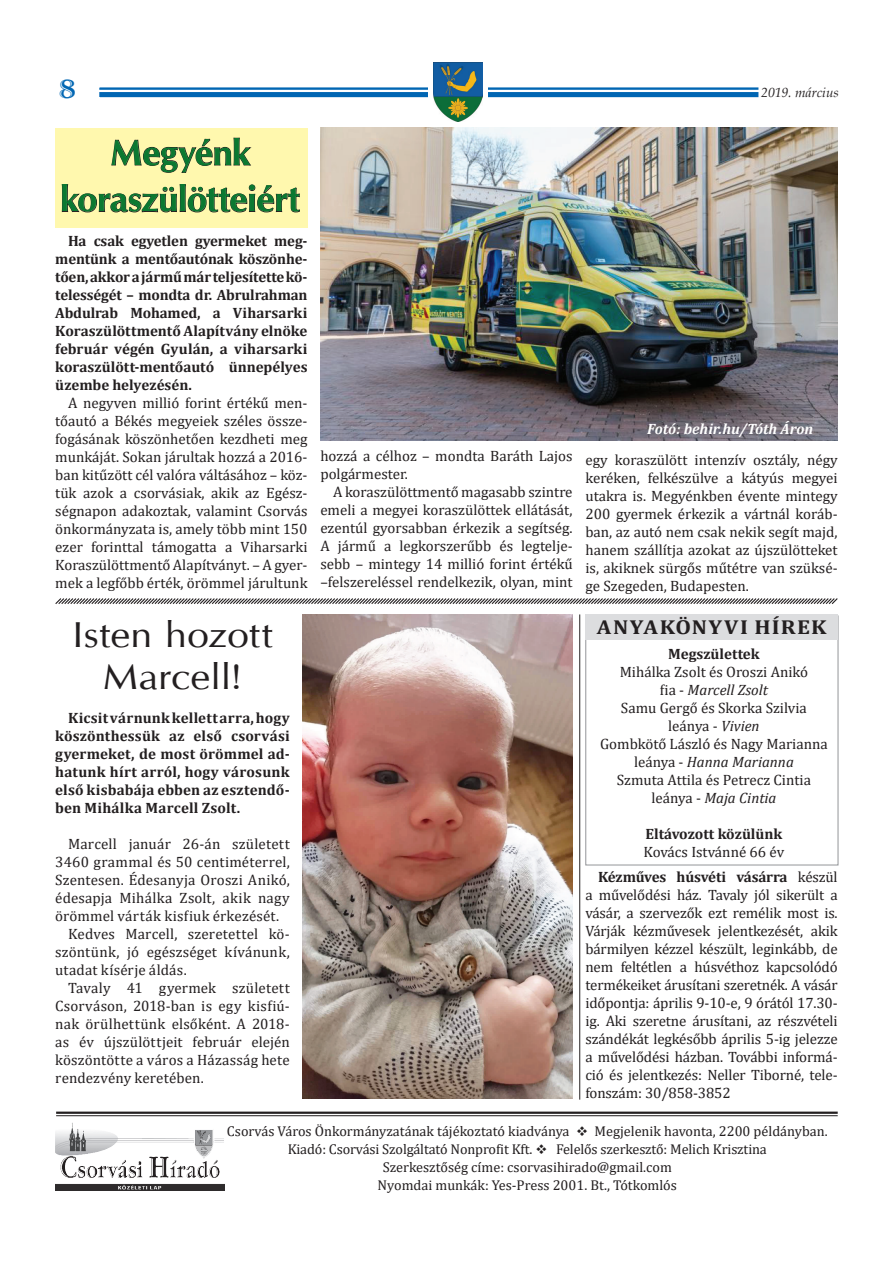
<style>
.page{position:relative;width:893px;height:1263px;background:#fff}
.page>*{position:absolute;margin:0;border:0;box-sizing:border-box;transform-origin:0 0}
.t1{font:700 36px/46.5px "CG Omega";letter-spacing:-.005em;color:#0b7931;text-align:center}
.t2{font:36px/42px "CG Omega";letter-spacing:.005em;color:#231f20;text-align:center;scale:1.1 1}
.t3{font:700 27px "Garamond Handtooled PFL";color:#0166b3}
.t4{font:700 20.25px "Cambria";color:#231f20;scale:1.11 1}
.t5{font:15px/18px "Cambria";color:#231f20;text-align:justify}
.t6{font:700 15px/18px "Cambria";color:#231f20;text-align:justify}
.t7{font:italic 700 15px "Cambria";color:#fff}
.t8{font:14.25px/18px "Cambria";color:#231f20;text-align:center}
.t9{font:italic 13.5px "Book Antiqua";color:#231f20}
.s1{font-style:italic}
.s2{font-weight:700}
</style>
<div class="page">
<svg style="left:99px;top:87px;width:659px;height:11px;fill:#0166b3"></svg>
<hr style="left:79px;top:90px;width:791px;height:2px;background:#fff">
<div style="left:428px;top:67px;width:60px;height:45px;background:#fff"></div>
<img style="left:433px;top:62px;width:49px;height:59px">
<img style="left:55px;top:1122px;width:170px;height:69px">
<hr style="left:56px;top:1111px;width:782px;height:3px;background:#231f20">
<hr style="left:56px;top:1115px;width:782px;height:1px;background:#231f20">
<svg style="left:55px;top:598px;width:783px;height:6px"></svg>
<div style="left:585px;top:615px;width:253px;height:250px;border:1px solid #939598"></div>
<div style="left:585px;top:614px;width:253px;height:26px;background:#dcdddf"></div>
<hr style="left:579px;top:614px;width:1px;height:485px;background:#231f20">
<div style="left:55px;top:128px;width:253px;height:99px;background:#fff8ae"></div>
<img style="left:320px;top:128px;width:518px;height:312px">
<img style="left:303px;top:615px;width:270px;height:484px">
<svg style="left:61px;top:137px;width:239px;height:76px"></svg>
<h2 class="t3" style="left:59px;top:73px;width:18px">8</h2>
<p class="t9" style="left:761px;top:83px;width:79px">2019. március</p>
<h1 class="t1" style="left:61px;top:129px;width:241px">Megyénk koraszülötteiért</h1>
<p class="t6" style="left:55px;top:231px;width:254px;text-indent:13px">Ha csak egyetlen gyermeket meg&shy;mentünk a mentőautónak köszönhe&shy;tően, akkor a jármű már teljesítette kö&shy;telességét – mondta dr. Abrulrahman Abdulrab Mohamed, a Viharsarki Koraszülöttmentő Alapítvány elnöke február végén Gyulán, a viharsarki koraszülött-mentőautó ünnepélyes üzembe helyezésén.</p>
<p class="t5" style="left:55px;top:393px;width:254px;text-indent:13px">A negyven millió forint értékű men&shy;tőautó a Békés megyeiek széles össze&shy;fogásának köszönhetően kezdheti meg munkáját. Sokan járultak hozzá a 2016- ban kitűzött cél valóra váltásához – köz&shy;tük azok a csorvásiak, akik az Egész&shy;ségnapon adakoztak, valamint Csorvás önkormányzata is, amely több mint 150 ezer forinttal támogatta a Viharsarki Koraszülöttmentő Alapítványt. – A gyer&shy;mek a legfőbb érték, örömmel járultunk</p>
<h1 class="t2" style="left:72px;top:614px;width:184px">Isten hozott<br>Marcell!</h1>
<p class="t6" style="left:55px;top:709px;width:236px;text-indent:13px">Kicsit várnunk kellett arra, hogy köszönthessük az első csorvási gyermeket, de most örömmel ad&shy;hatunk hírt arról, hogy városunk első kisbabája ebben az esztendő&shy;ben Mihálka Marcell Zsolt.</p>
<p class="t5" style="left:68px;top:835px;width:223px">Marcell január 26-án született</p>
<p class="t5" style="left:55px;top:853px;width:236px">3460 grammal és 50 centiméterrel,</p>
<p class="t5" style="left:55px;top:871px;width:236px">Szentesen. Édesanyja Oroszi Anikó,</p>
<p class="t5" style="left:55px;top:889px;width:236px">édesapja Mihálka Zsolt, akik nagy</p>
<p class="t5" style="left:55px;top:907px;width:226px">örömmel várták kisfiuk érkezését.</p>
<p class="t5" style="left:68px;top:925px;width:223px">Kedves Marcell, szeretettel kö-</p>
<p class="t5" style="left:55px;top:943px;width:236px">szöntünk, jó egészséget kívánunk,</p>
<p class="t5" style="left:55px;top:961px;width:133px">utadat kísérje áldás.</p>
<p class="t5" style="left:68px;top:979px;width:223px">Tavaly 41 gyermek született</p>
<p class="t5" style="left:55px;top:997px;width:236px">Csorváson, 2018-ban is egy kisfiú-</p>
<p class="t5" style="left:55px;top:1015px;width:236px">nak örülhettünk elsőként. A 2018-</p>
<p class="t5" style="left:55px;top:1033px;width:236px">as év újszülöttjeit február elején</p>
<p class="t5" style="left:55px;top:1051px;width:236px">köszöntötte a város a Házasság hete</p>
<p class="t5" style="left:55px;top:1069px;width:150px">rendezvény keretében.</p>
<p class="t5" style="left:320px;top:447px;width:254px">hozzá a célhoz – mondta Baráth Lajos polgármester.</p>
<p class="t5" style="left:320px;top:483px;width:254px;text-indent:13px">A koraszülöttmentő magasabb szintre emeli a megyei koraszülöttek ellátását, ezentúl gyorsabban érkezik a segítség.<br>A jármű a legkorszerűbb és legtelje&shy;sebb – mintegy 14 millió forint értékű –felszereléssel rendelkezik, olyan, mint</p>
<p class="t7" style="left:647px;top:418px;width:167px">Fotó: behir.hu/Tóth Áron</p>
<p class="t5" style="left:585px;top:450px;width:254px">egy koraszülött intenzív osztály, négy keréken, felkészülve a kátyús megyei utakra is. Megyénkben évente mintegy 200 gyermek érkezik a vártnál koráb&shy;ban, az autó nem csak nekik segít majd, hanem szállítja azokat az újszülötteket is, akiknek sürgős műtétre van szüksé&shy;ge Szegeden, Budapesten.</p>
<h3 class="t4" style="left:597px;top:613px;width:29px">Anyakönyvi</h3>
<h3 class="t4" style="left:755px;top:613px;width:38px">hírek</h3>
<p class="t6" style="left:668px;top:644px;width:93px">Megszülettek</p>
<p class="t5" style="left:600px;top:662px;width:229px;text-align:center">Mihálka Zsolt és Oroszi Anikó<br>fia - <span class="s1">Marcell Zsolt<br></span>Samu Gergő és Skorka Szilvia leánya - <span class="s1">Vivien<br></span>Gombkötő László és Nagy Marianna leánya - <span class="s1">Hanna Marianna<br></span>Szmuta Attila és Petrecz Cintia leánya - <span class="s1">Maja Cintia</span></p>
<p class="t6" style="left:645px;top:824px;width:139px">Eltávozott közülünk</p>
<p class="t5" style="left:644px;top:842px;width:142px">Kovács Istvánné 66 év</p>
<p class="t5" style="left:585px;top:867px;width:254px;text-indent:13px"><span class="s2">Kézműves húsvéti vásárra</span> készül a művelődési ház. Tavaly jól sikerült a vásár, a szervezők ezt remélik most is.<br>Várják kézművesek jelentkezését, akik bármilyen kézzel készült, leginkább, de nem feltétlen a húsvéthoz kapcsolódó termékeiket árusítani szeretnék. A vásár időpontja: április 9-10-e, 9 órától 17.30- ig. Aki szeretne árusítani, az részvételi szándékát legkésőbb április 5-ig jelezze a művelődési házban. További informá&shy;ció és jelentkezés: Neller Tiborné, tele&shy;fonszám: 30/858-3852</p>
<p class="t8" style="left:227px;top:1121px;width:602px">Csorvás Város Önkormányzatának tájékoztató kiadványa ❖ Megjelenik havonta, 2200 példányban.<br>Kiadó: Csorvási Szolgáltató Nonprofit Kft. ❖ Felelős szerkesztő: Melich Krisztina<br>Szerkesztőség címe: csorvasihirado@gmail.com<br>Nyomdai munkák: Yes-Press 2001. Bt., Tótkomlós</p>
</div>
